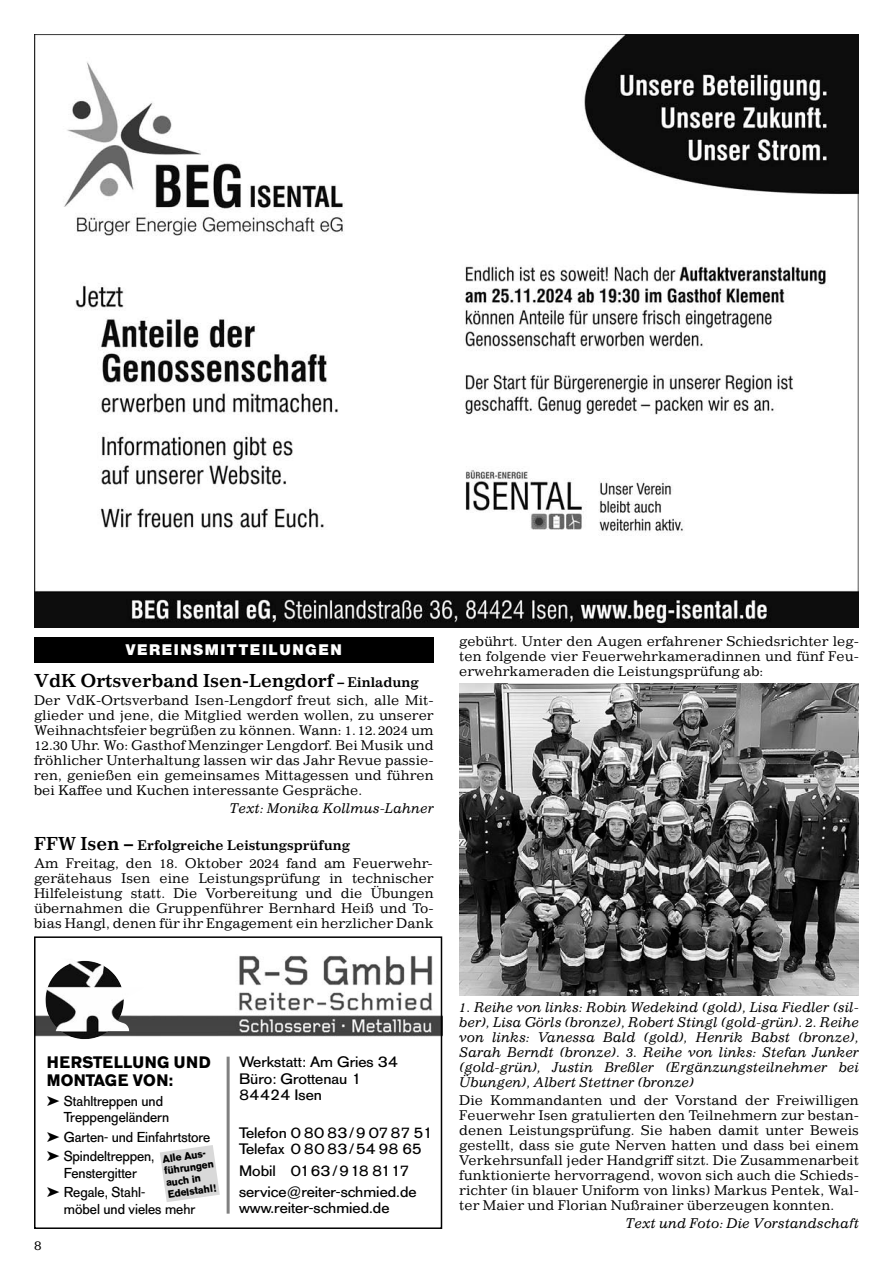
<style>
.page{position:relative;width:893px;height:1263px;background:#fff}
.page>*{position:absolute;margin:0;border:0;box-sizing:border-box;transform-origin:0 0}
.t1{font:700 18px "Impressum";color:#000}
.t2{font:700 16.5px/18px "AG Old Face";letter-spacing:.02em;color:#000}
.t3{font:15px/16.4px "AG Old Face";color:#000;scale:1.09 1}
.t4{font:900 15px "Helvetica Neue";letter-spacing:.1em;color:#fff}
.t5{font:14.25px/19.5px "AG Old Face";color:#000}
.t6{font:13.5px/15px "Impressum";color:#000;text-align:justify}
.t7{font:italic 13.5px/15px "Impressum";color:#000;text-align:justify}
.t8{font:700 10.5px/12px "AG Old Face";color:#000}
.s1{font-size:13.5px}
.s2{font-weight:700;font-size:18px}
.s3{font-weight:700}
</style>
<div class="page">
<img style="left:34px;top:34px;width:825px;height:593px">
<img style="left:37px;top:955px;width:402px;height:85px">
<hr style="left:227px;top:1056px;width:3px;height:157px;background:#808080">
<svg style="left:160px;top:1145px;width:60px;height:57px"></svg>
<img style="left:49px;top:987px;width:95px;height:52px">
<div style="left:34px;top:936px;width:408px;height:293px;border:2px solid #000"></div>
<div style="left:34px;top:637px;width:400px;height:26px;background:#000"></div>
<img style="left:459px;top:683px;width:400px;height:313px">
<p class="t4" style="left:126px;top:645px;width:217px">VEREINSMITTEILUNGEN</p>
<h1 class="t1" style="left:34px;top:674px;width:386px">VdK Ortsverband Isen-Lengdorf <span class="s1">– Einladung</span></h1>
<p class="t6" style="left:34px;top:694px;width:401px">Der VdK-Ortsverband Isen-Lengdorf freut sich, alle Mit&shy;glieder und jene, die Mitglied werden wollen, zu unserer Weihnachtsfeier begrüßen zu können. Wann: 1. 12. 2024 um 12.30 Uhr. Wo: Gasthof Menzinger Lengdorf. Bei Musik und fröhlicher Unterhaltung lassen wir das Jahr Revue passie&shy;ren, genießen ein gemeinsames Mittagessen und führen bei Kaffee und Kuchen interessante Gespräche.</p>
<p class="t7" style="left:230px;top:802px;width:206px">Text: Monika Kollmus-Lahner</p>
<p class="t6" style="left:34px;top:837px;width:400px;line-height:18.1px"><span class="s2">FFW Isen –</span> <span class="s3">Erfolgreiche Leistungsprüfung<br></span>Am Freitag, den 18. Oktober 2024 fand am Feuerwehr-</p>
<p class="t6" style="left:34px;top:872px;width:401px">gerätehaus Isen eine Leistungsprüfung in technischer Hilfe leistung statt. Die Vorbereitung und die Übungen übernahmen die Gruppenführer Bernhard Heiß und To&shy;bias Hangl, denen für ihr Engagement ein herzlicher Dank</p>
<p class="t6" style="left:459px;top:634px;width:401px">gebührt. Unter den Augen erfahrener Schiedsrichter leg&shy;ten folgende vier Feuerwehrkameradinnen und fünf Feu&shy;erwehrkameraden die Leistungsprüfung ab:</p>
<p class="t2" style="left:47px;top:1055px;width:166px">HERSTELLUNG UND<br>MONTAGE VON:</p>
<p class="t5" style="left:64px;top:1094px;width:107px;line-height:16.5px;text-indent:-17px">➤ Stahltreppen und<br>Treppengeländern</p>
<p class="t5" style="left:47px;top:1129px;width:165px">➤ Garten- und Einfahrtstore ➤ Spindeltreppen,</p>
<p class="t5" style="left:47px;top:1165px;width:100px;text-align:center">Fenstergitter<br>➤ Regale, Stahl-</p>
<p class="t5" style="left:64px;top:1201px;width:133px">möbel und vieles mehr</p>
<p class="t8" style="left:162px;top:1154px;width:51px;rotate:-8deg">Alle Aus&shy;führungen auch in<br>Edelstahl!</p>
<p class="t6" style="left:34px;top:1238px;width:9px">8</p>
<p class="t3" style="left:239px;top:1055px;width:148px">Werkstatt: Am Gries 34<br>Büro: Grottenau 1<br>84424 Isen</p>
<p class="t3" style="left:239px;top:1126px;width:180px">Telefon 0 80 83/9 0787 51<br>Telefax 0 80 83/54 98 65</p>
<p class="t3" style="left:239px;top:1161px;width:164px;line-height:21.5px">Mobil 0163/918 8117 service@reiter-schmied.de</p>
<p class="t3" style="left:239px;top:1201px;width:140px">www.reiter-schmied.de</p>
<p class="t7" style="left:459px;top:1001px;width:401px">1. Reihe von links: Robin Wedekind (gold), Lisa Fiedler (sil&shy;ber), Lisa Görls (bronze), Robert Stingl (gold-grün). 2. Reihe von links: Vanessa Bald (gold), Henrik Babst (bronze), Sarah Berndt (bronze). 3. Reihe von links: Stefan Junker (gold-grün), Justin Breßler (Ergänzungsteilnehmer bei Übungen), Albert Stettner (bronze)</p>
<p class="t6" style="left:459px;top:1094px;width:401px">Die Kommandanten und der Vorstand der Freiwilligen Feuerwehr Isen gratulierten den Teilnehmern zur bestan&shy;denen Leistungsprüfung. Sie haben damit unter Beweis gestellt, dass sie gute Nerven hatten und dass bei einem Verkehrsunfall jeder Handgriff sitzt. Die Zusammenarbeit funktionierte hervorragend, wovon sich auch die Schieds&shy;richter (in blauer Uniform von links) Markus Pentek, Wal&shy;ter Maier und Florian Nußrainer überzeugen konnten.</p>
<p class="t7" style="left:626px;top:1217px;width:235px">Text und Foto: Die Vorstandschaft</p>
</div>
